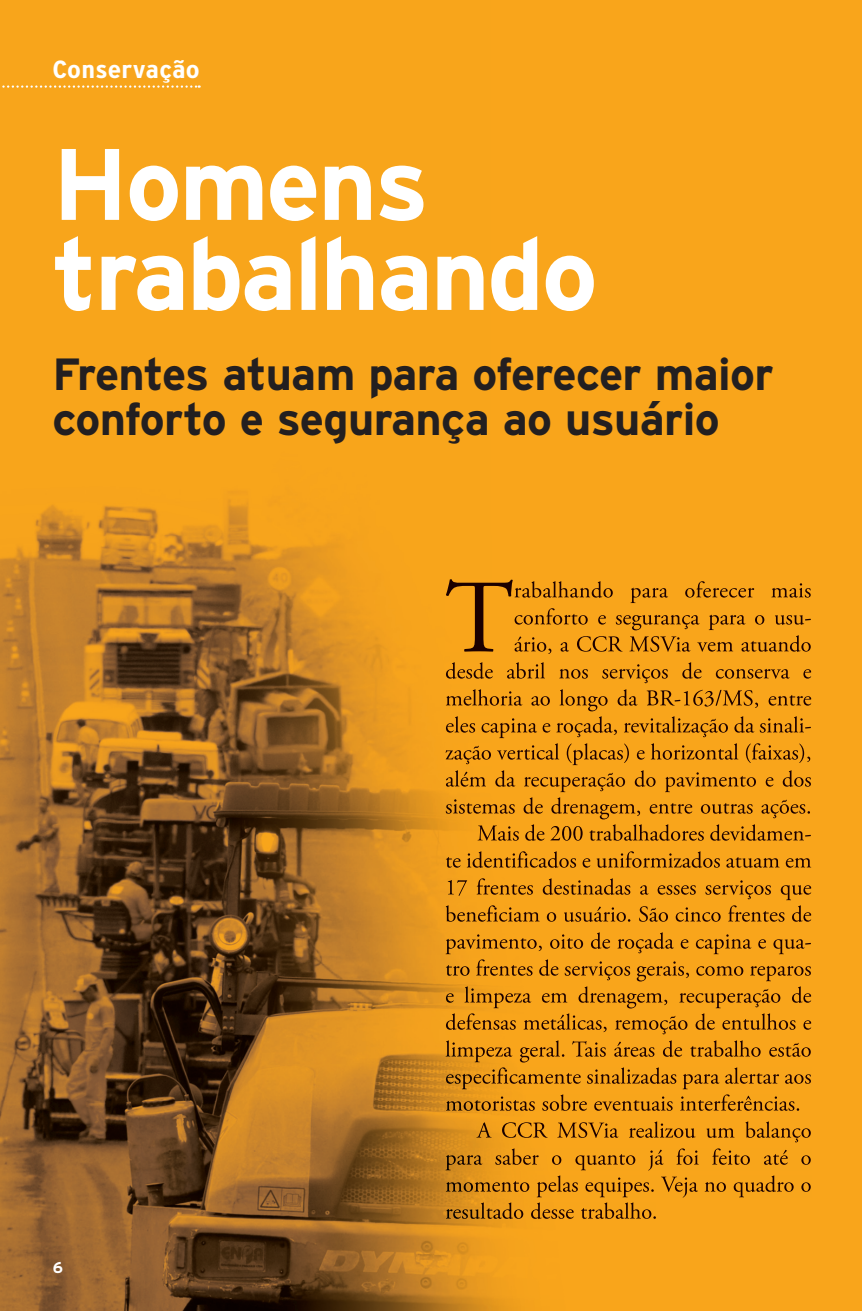
<style>
.page{position:relative;width:862px;height:1311px;background:#fff}
.page>*{position:absolute;margin:0;border:0;box-sizing:border-box;transform-origin:0 0}
.t1{font:700 101.25px/90px "Interstate";letter-spacing:-.025em;color:#fff}
.t2{font:700 45px/45px "Interstate";letter-spacing:-.015em;color:#231f20}
.t3{font:700 condensed 24.75px "Interstate";letter-spacing:.01em;color:#fff;scale:1.2 1}
.t4{font:700 15.53px "Interstate";color:#fff}
</style>
<div class="page">
<div style="left:0;top:0;width:490px;height:535px;background:#f8a51b"></div>
<div style="left:490px;top:0;width:372px;height:1311px;background:#f9a51b"></div>
<img style="left:0;top:535px;width:491px;height:776px">
<svg style="left:0;top:85px;width:200px;height:3px"></svg>
<img style="left:446px;top:579px;width:67px;height:72px">
<img style="left:514px;top:581px;width:297px;height:22px">
<img style="left:514px;top:608px;width:297px;height:22px">
<img style="left:514px;top:635px;width:297px;height:19px">
<img style="left:446px;top:662px;width:365px;height:21px">
<img style="left:446px;top:689px;width:365px;height:22px">
<img style="left:446px;top:716px;width:365px;height:22px">
<img style="left:445px;top:743px;width:366px;height:22px">
<img style="left:446px;top:770px;width:365px;height:22px">
<img style="left:446px;top:797px;width:364px;height:22px">
<img style="left:477px;top:824px;width:334px;height:17px">
<img style="left:446px;top:851px;width:365px;height:17px">
<img style="left:448px;top:878px;width:363px;height:22px">
<img style="left:446px;top:905px;width:365px;height:17px">
<img style="left:445px;top:932px;width:366px;height:22px">
<img style="left:446px;top:959px;width:365px;height:22px">
<img style="left:446px;top:986px;width:365px;height:22px">
<img style="left:446px;top:1013px;width:365px;height:21px">
<img style="left:446px;top:1040px;width:365px;height:22px">
<img style="left:446px;top:1067px;width:365px;height:22px">
<img style="left:446px;top:1094px;width:353px;height:17px">
<img style="left:476px;top:1121px;width:335px;height:21px">
<img style="left:445px;top:1148px;width:366px;height:22px">
<img style="left:446px;top:1175px;width:365px;height:22px">
<img style="left:446px;top:1202px;width:210px;height:17px">
<p class="t3" style="left:52px;top:56px;width:124px">Conservação</p>
<h1 class="t1" style="left:53px;top:138px;width:547px">Homens trabalhando</h1>
<p class="t2" style="left:53px;top:351px;width:722px">Frentes atuam para oferecer maior conforto e segurança ao usuário</p>
<p class="t4" style="left:53px;top:1259px;width:12px">6</p>
</div>
